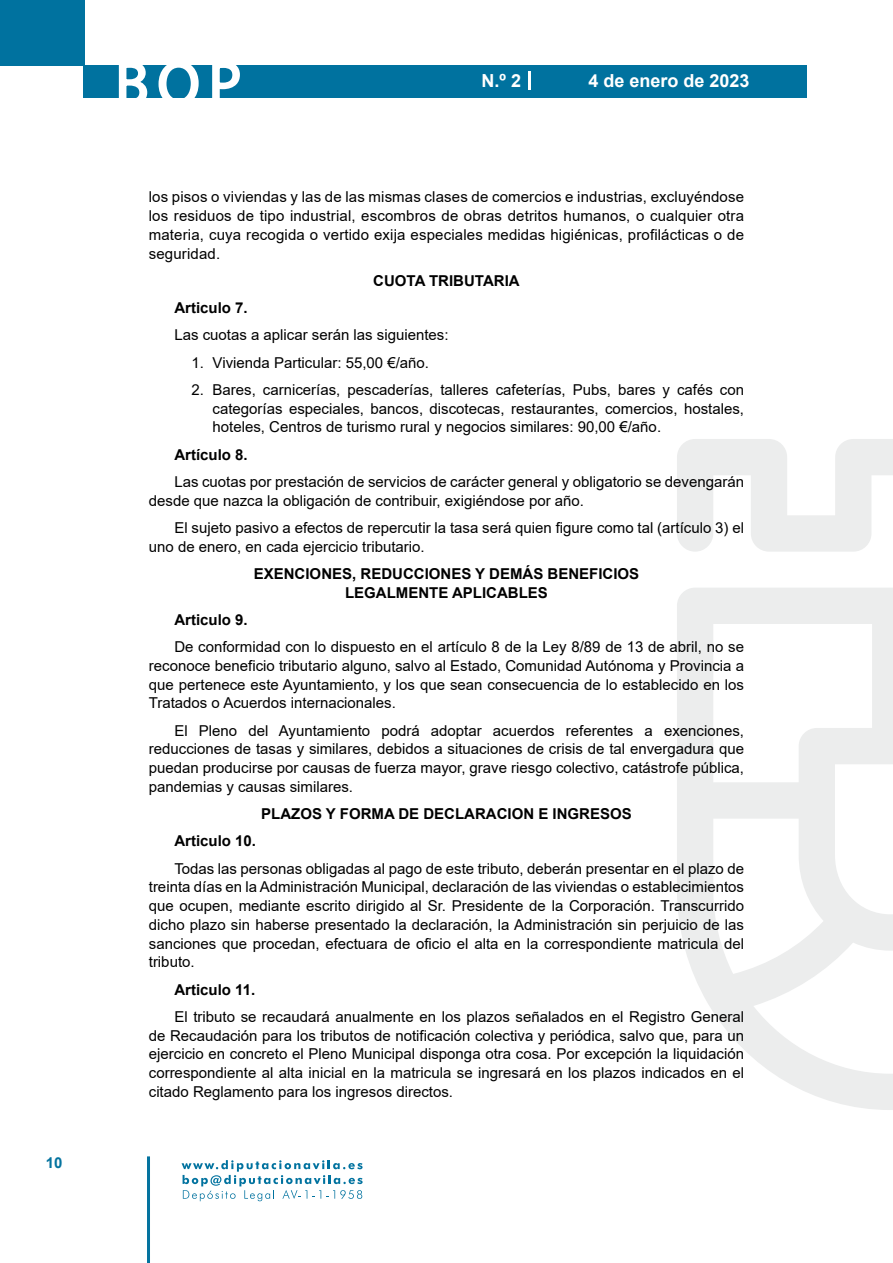
<style>
.page{position:relative;width:893px;height:1263px;background:#fff}
.page>*{position:absolute;margin:0;border:0;box-sizing:border-box;transform-origin:0 0}
.t1{font:500 61.5px "Avant Garde";color:#fff}
.t2{font:700 18px "Arial";color:#fff}
.t3{font:15px/18.8px "Arial";color:#000;text-align:justify}
.t4{font:700 15px/18.8px "Arial";color:#000;text-align:center}
.t5{font:700 15px "Arial";color:#04739f}
</style>
<div class="page">
<div style="left:0;top:0;width:85px;height:66px;background:#00729f"></div>
<div style="left:84px;top:65px;width:723px;height:33px;background:#00729f"></div>
<svg style="left:118px;top:65px;width:30px;height:33px"></svg>
<svg style="left:158px;top:65px;width:41px;height:33px"></svg>
<svg style="left:212px;top:65px;width:28px;height:33px"></svg>
<svg style="left:182px;top:1160px;width:181px;height:41px"></svg>
<hr style="left:147px;top:1156px;width:3px;height:107px;background:#04739f">
<svg style="left:529px;top:71px;width:2px;height:19px"></svg>
<svg style="left:677px;top:439px;width:216px;height:671px"></svg>
<p class="t5" style="left:46px;top:1152px;width:18px">10</p>
<h1 class="t1" style="left:115px;top:46px;width:128px">BOP</h1>
<p class="t2" style="left:482px;top:68px;width:41px">N.º 2</p>
<p class="t2" style="left:588px;top:68px;width:163px">4 de enero de 2023</p>
<p class="t3" style="left:149px;top:188px;width:597px">los pisos o viviendas y las de las mismas clases de comercios e industrias, excluyéndose los residuos de tipo industrial, escombros de obras detritos humanos, o cualquier otra materia, cuya recogida o vertido exija especiales medidas higiénicas, profilácticas o de seguridad.</p>
<p class="t4" style="left:373px;top:271px;width:148px">CUOTA TRIBUTARIA</p>
<p class="t4" style="left:174px;top:299px;width:75px">Articulo 7.</p>
<p class="t3" style="left:174px;top:326px;width:276px">Las cuotas a aplicar serán las siguientes:</p>
<p class="t3" style="left:191px;top:353px;width:239px">1. Vivienda Particular: 55,00 €/año.</p>
<p class="t3" style="left:213px;top:380px;width:533px;text-indent:-21px">2. Bares, carnicerías, pescaderías, talleres cafeterías, Pubs, bares y cafés con categorías especiales, bancos, discotecas, restaurantes, comercios, hostales, hoteles, Centros de turismo rural y negocios similares: 90,00 €/año.</p>
<p class="t4" style="left:174px;top:445px;width:75px">Artículo 8.</p>
<p class="t3" style="left:149px;top:472px;width:597px;text-indent:26px">Las cuotas por prestación de servicios de carácter general y obligatorio se devengarán desde que nazca la obligación de contribuir, exigiéndose por año.</p>
<p class="t3" style="left:149px;top:518px;width:597px;text-indent:26px">El sujeto pasivo a efectos de repercutir la tasa será quien figure como tal (artículo 3) el uno de enero, en cada ejercicio tributario.</p>
<p class="t4" style="left:254px;top:564px;width:387px">EXENCIONES, REDUCCIONES Y DEMÁS BENEFICIOS<br>LEGALMENTE APLICABLES</p>
<p class="t4" style="left:174px;top:610px;width:75px">Articulo 9.</p>
<p class="t3" style="left:149px;top:637px;width:597px;text-indent:26px">De conformidad con lo dispuesto en el artículo 8 de la Ley 8/89 de 13 de abril, no se reconoce beneficio tributario alguno, salvo al Estado, Comunidad Autónoma y Provincia a que pertenece este Ayuntamiento, y los que sean consecuencia de lo establecido en los Tratados o Acuerdos internacionales.</p>
<p class="t3" style="left:149px;top:721px;width:597px;text-indent:26px">El Pleno del Ayuntamiento podrá adoptar acuerdos referentes a exenciones, reducciones de tasas y similares, debidos a situaciones de crisis de tal envergadura que puedan producirse por causas de fuerza mayor, grave riesgo colectivo, catástrofe pública, pandemias y causas similares.</p>
<p class="t4" style="left:261px;top:805px;width:372px">PLAZOS Y FORMA DE DECLARACION E INGRESOS</p>
<p class="t4" style="left:174px;top:832px;width:83px">Articulo 10.</p>
<p class="t3" style="left:149px;top:859px;width:597px;text-indent:26px">Todas las personas obligadas al pago de este tributo, deberán presentar en el plazo de treinta días en la Administración Municipal, declaración de las viviendas o establecimientos que ocupen, mediante escrito dirigido al Sr. Presidente de la Corporación. Transcurrido dicho plazo sin haberse presentado la declaración, la Administración sin perjuicio de las sanciones que procedan, efectuara de oficio el alta en la correspondiente matricula del tributo.</p>
<p class="t4" style="left:174px;top:980px;width:82px">Articulo 11.</p>
<p class="t3" style="left:149px;top:1007px;width:597px;text-indent:26px">El tributo se recaudará anualmente en los plazos señalados en el Registro General de Recaudación para los tributos de notificación colectiva y periódica, salvo que, para un ejercicio en concreto el Pleno Municipal disponga otra cosa. Por excepción la liquidación correspondiente al alta inicial en la matricula se ingresará en los plazos indicados en el citado Reglamento para los ingresos directos.</p>
</div>
